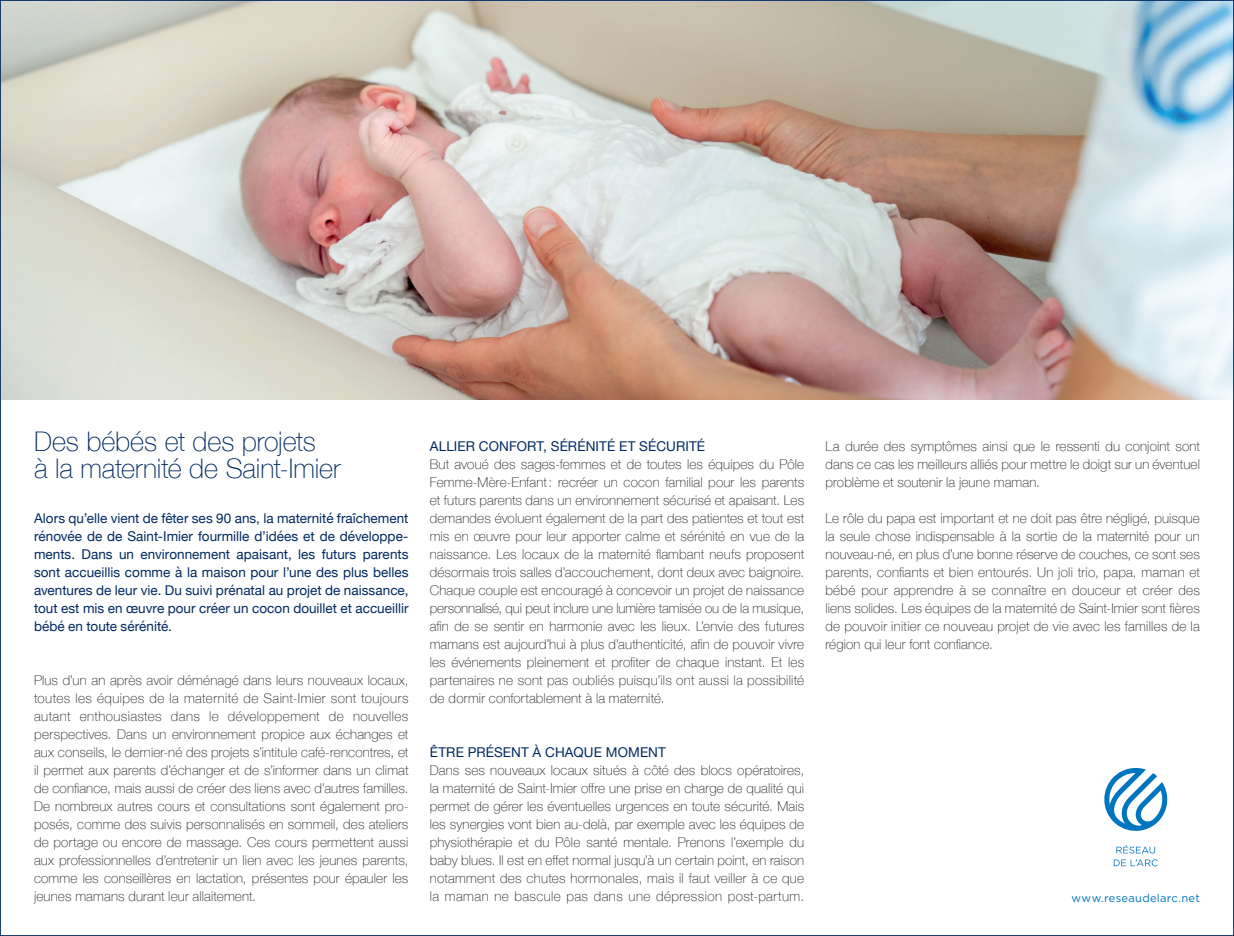
<style>
.page{position:relative;width:1234px;height:936px;background:#fff}
.page>*{position:absolute;margin:0;border:0;box-sizing:border-box;transform-origin:0 0}
.t1{font:100 27px/27px "Helvetica Neue";letter-spacing:-.005em;color:#002961}
.t2{font:100 13.5px/18px "Helvetica Neue";letter-spacing:.01em;color:#231f20;text-align:justify}
.t3{font:13.5px/18px "Helvetica Neue";letter-spacing:.005em;color:#002961;text-align:justify}
.t4{font:11.25px "Gotham";letter-spacing:.02em;color:#0075bf}
</style>
<div class="page">
<svg style="left:1116px;top:845px;width:38px;height:8px"></svg>
<svg style="left:1113px;top:859px;width:44px;height:7px"></svg>
<svg style="left:1104px;top:767px;width:62px;height:64px"></svg>
<img style="left:2px;top:2px;width:1229px;height:398px">
<h1 class="t1" style="left:34px;top:426px;width:308px">Des bébés et des projets<br>à la maternité de Saint-Imier</h1>
<p class="t3" style="left:34px;top:510px;width:376px">Alors qu’elle vient de fêter ses 90 ans, la maternité fraîchement rénovée de de Saint-Imier fourmille d’idées et de développe&shy;ments. Dans un environnement apaisant, les futurs parents sont accueillis comme à la maison pour l’une des plus belles aventures de leur vie. Du suivi prénatal au projet de naissance, tout est mis en œuvre pour créer un cocon douillet et accueillir bébé en toute sérénité.</p>
<p class="t2" style="left:34px;top:670px;width:376px">Plus d’un an après avoir déménagé dans leurs nouveaux locaux, toutes les équipes de la maternité de Saint-Imier sont toujours autant enthousiastes dans le développement de nouvelles perspectives. Dans un environnement propice aux échanges et aux conseils, le dernier-né des projets s’intitule café-rencontres, et il permet aux parents d’échanger et de s’informer dans un climat de confiance, mais aussi de créer des liens avec d’autres familles.<br>De nombreux autres cours et consultations sont également pro&shy;posés, comme des suivis personnalisés en sommeil, des ateliers de portage ou encore de massage. Ces cours permettent aussi aux professionnelles d’entretenir un lien avec les jeunes parents, comme les conseillères en lactation, présentes pour épauler les jeunes mamans durant leur allaitement.</p>
<p class="t3" style="left:429px;top:438px;width:277px">ALLIER CONFORT, SÉRÉNITÉ ET SÉCURITÉ</p>
<p class="t2" style="left:429px;top:454px;width:376px">But avoué des sages-femmes et de toutes les équipes du Pôle Femme-Mère-Enfant: recréer un cocon familial pour les parents et futurs parents dans un environnement sécurisé et apaisant. Les demandes évoluent également de la part des patientes et tout est mis en œuvre pour leur apporter calme et sérénité en vue de la naissance. Les locaux de la maternité flambant neufs proposent désormais trois salles d’accouchement, dont deux avec baignoire.<br>Chaque couple est encouragé à concevoir un projet de naissance personnalisé, qui peut inclure une lumière tamisée ou de la musique, afin de se sentir en harmonie avec les lieux. L’envie des futures mamans est aujourd’hui à plus d’authenticité, afin de pouvoir vivre les événements pleinement et profiter de chaque instant. Et les partenaires ne sont pas oubliés puisqu’ils ont aussi la possibilité de dormir confortablement à la maternité.</p>
<p class="t3" style="left:429px;top:744px;width:238px">ÊTRE PRÉSENT À CHAQUE MOMENT</p>
<p class="t2" style="left:429px;top:760px;width:376px">Dans ses nouveaux locaux situés à côté des blocs opératoires, la maternité de Saint-Imier offre une prise en charge de qualité qui permet de gérer les éventuelles urgences en toute sécurité. Mais les synergies vont bien au-delà, par exemple avec les équipes de physiothérapie et du Pôle santé mentale. Prenons l’exemple du baby blues. Il est en effet normal jusqu’à un certain point, en raison notamment des chutes hormonales, mais il faut veiller à ce que la maman ne bascule pas dans une dépression post-partum.</p>
<p class="t2" style="left:825px;top:436px;width:376px">La durée des symptômes ainsi que le ressenti du conjoint sont dans ce cas les meilleurs alliés pour mettre le doigt sur un éventuel problème et soutenir la jeune maman.</p>
<p class="t2" style="left:825px;top:508px;width:376px">Le rôle du papa est important et ne doit pas être négligé, puisque la seule chose indispensable à la sortie de la maternité pour un nouveau-né, en plus d’une bonne réserve de couches, ce sont ses parents, confiants et bien entourés. Un joli trio, papa, maman et bébé pour apprendre à se connaître en douceur et créer des liens solides. Les équipes de la maternité de Saint-Imier sont fières de pouvoir initier ce nouveau projet de vie avec les familles de la région qui leur font confiance.</p>
<p class="t4" style="left:1071px;top:890px;width:130px">www.reseaudelarc.net</p>
</div>
